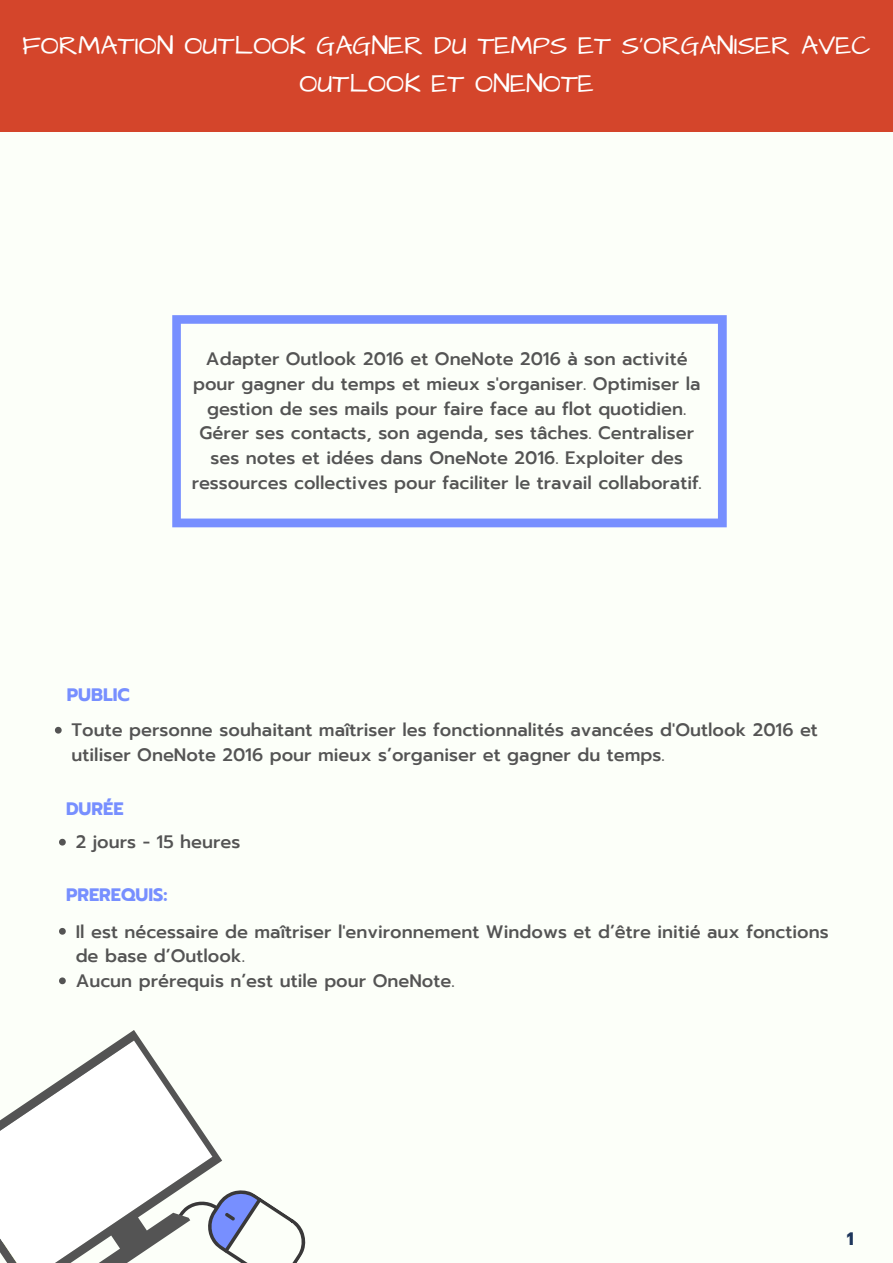
<style>
.page{position:relative;width:893px;height:1263px;background:#fcfff9}
.page>*{position:absolute;margin:0;border:0;box-sizing:border-box;transform-origin:0 0}
.t1{font:27px/37.7px "Architects Daughter";color:#fff;text-align:center}
.t2{font:500 18px/24.8px "Prompt";color:#545454}
.t3{font:700 18px "Prompt";color:#778fff}
.t4{font:700 18px "Prompt";color:#1e365c}
</style>
<div class="page">
<div style="left:0;top:0;width:893px;height:132px;background:#d4452b"></div>
<svg style="left:55px;top:727px;width:7px;height:6px"></svg>
<svg style="left:59px;top:839px;width:7px;height:6px"></svg>
<svg style="left:59px;top:928px;width:7px;height:7px"></svg>
<svg style="left:59px;top:977px;width:7px;height:7px"></svg>
<svg style="left:172px;top:315px;width:554px;height:212px"></svg>
<svg style="left:240px;top:1190px;width:66px;height:73px"></svg>
<svg style="left:119px;top:1030px;width:121px;height:232px"></svg>
<svg style="left:0;top:1040px;width:212px;height:223px"></svg>
<h1 class="t1" style="left:22px;top:28px;width:850px">FORMATION OUTLOOK GAGNER DU TEMPS ET S'ORGANISER AVEC<br>OUTLOOK ET ONENOTE</h1>
<p class="t2" style="left:192px;top:347px;width:512px;text-align:center">Adapter Outlook 2016 et OneNote 2016 à son activité pour gagner du temps et mieux s'organiser. Optimiser la gestion de ses mails pour faire face au flot quotidien.<br>Gérer ses contacts, son agenda, ses tâches. Centraliser ses notes et idées dans OneNote 2016. Exploiter des ressources collectives pour faciliter le travail collaboratif.</p>
<p class="t3" style="left:67px;top:681px;width:64px">PUBLIC</p>
<p class="t2" style="left:72px;top:718px;width:748px">Toute personne souhaitant maîtriser les fonctionnalités avancées d'Outlook 2016 et utiliser OneNote 2016 pour mieux s’organiser et gagner du temps.</p>
<p class="t3" style="left:66px;top:795px;width:59px">DURÉE</p>
<p class="t2" style="left:76px;top:830px;width:166px">2 jours - 15 heures</p>
<p class="t3" style="left:66px;top:881px;width:103px">PREREQUIS:</p>
<p class="t2" style="left:76px;top:919px;width:754px">Il est nécessaire de maîtriser l'environnement Windows et d’être initié aux fonctions de base d’Outlook.<br>Aucun prérequis n’est utile pour OneNote.</p>
<p class="t4" style="left:846px;top:1226px;width:9px">1</p>
</div>
